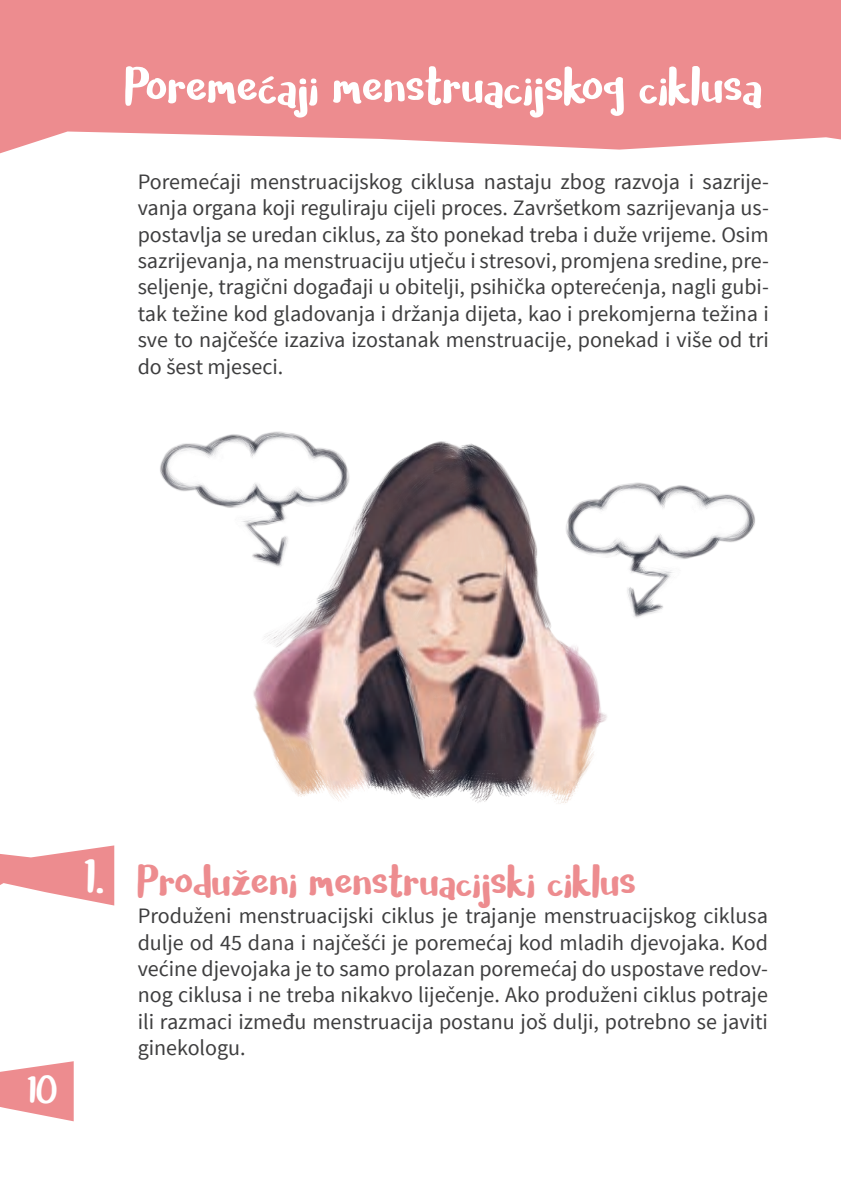
<style>
.page{position:relative;width:841px;height:1192px;background:#fff}
.page>*{position:absolute;margin:0;border:0;box-sizing:border-box;transform-origin:0 0}
.t1{font:56px "Cavorting";color:#fff}
.t2{font:48px "Cavorting";color:#ed8c8f}
.t3{font:48px "Cavorting";color:#fff}
.t4{font:38px "Cavorting";color:#fff}
.t5{font:22px/26.4px "Source Sans Pro";color:#3e3e3f;text-align:justify}
</style>
<div class="page">
<svg style="left:0;top:845px;width:114px;height:60px"></svg>
<svg style="left:0;top:0;width:840px;height:154px;background:#ee9698"></svg>
<img style="left:160px;top:431px;width:595px;height:373px">
<svg style="left:0;top:1061px;width:74px;height:60px"></svg>
<p class="t1" style="left:125px;top:55px;width:639px">Poremećaji menstruacijskog ciklusa</p>
<p class="t5" style="left:138px;top:169px;width:632px">Poremećaji menstruacijskog ciklusa nastaju zbog razvoja i sazrije&shy;vanja organa koji reguliraju cijeli proces. Završetkom sazrijevanja us&shy;postavlja se uredan ciklus, za što ponekad treba i duže vrijeme. Osim sazrijevanja, na menstruaciju utječu i stresovi, promjena sredine, pre&shy;seljenje, tragični događaji u obitelji, psihička opterećenja, nagli gubi&shy;tak težine kod gladovanja i držanja dijeta, kao i prekomjerna težina i sve to najčešće izaziva izostanak menstruacije, ponekad i više od tri do šest mjeseci.</p>
<p class="t4" style="left:28px;top:1068px;width:32px">10</p>
<p class="t3" style="left:85px;top:849px;width:21px">1.</p>
<p class="t2" style="left:138px;top:854px;width:500px">Produženi menstruacijski ciklus</p>
<p class="t5" style="left:138px;top:903px;width:631px">Produženi menstruacijski ciklus je trajanje menstruacijskog ciklusa dulje od 45 dana i najčešći je poremećaj kod mladih djevojaka. Kod većine djevojaka je to samo prolazan poremećaj do uspostave redov&shy;nog ciklusa i ne treba nikakvo liječenje. Ako produženi ciklus potraje ili razmaci između menstruacija postanu još dulji, potrebno se javiti ginekologu.</p>
</div>
